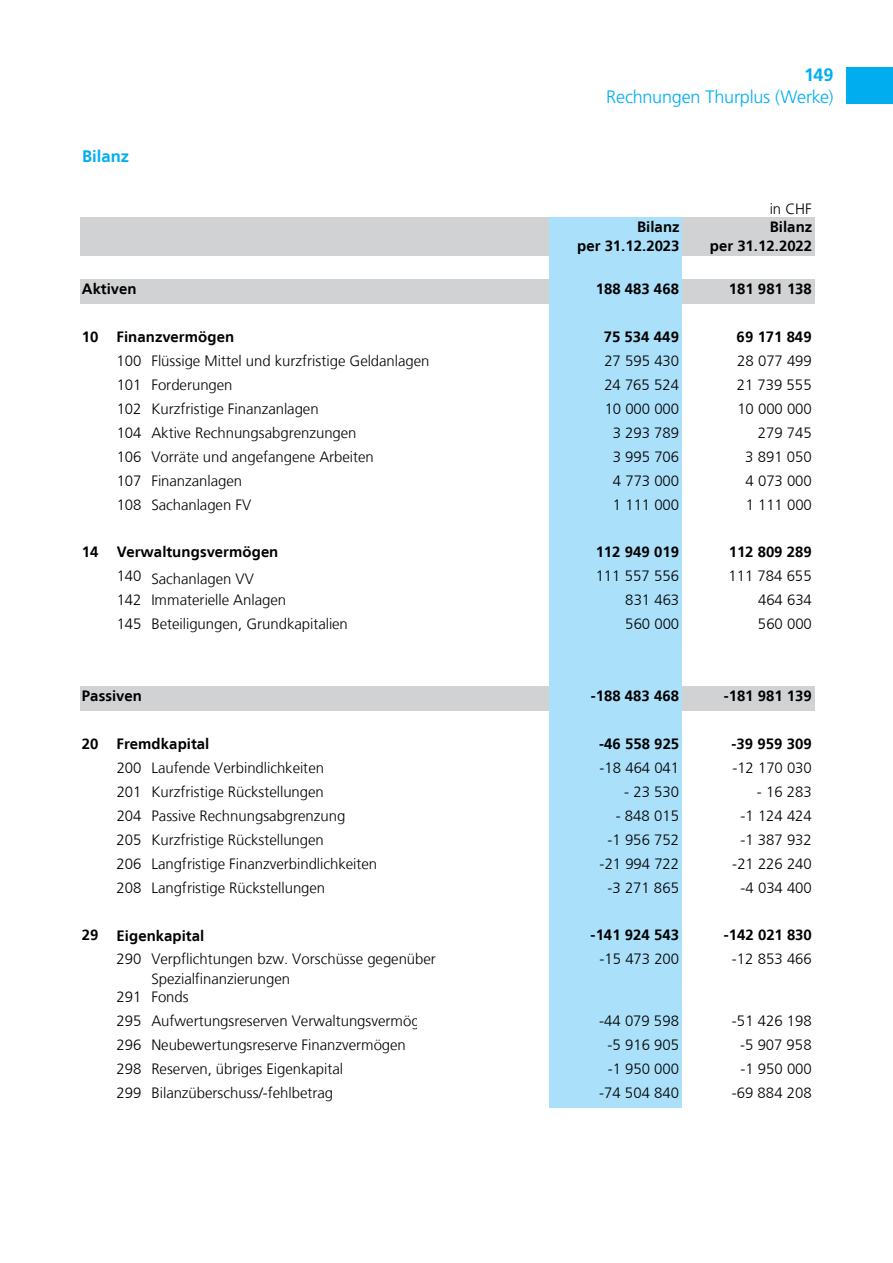
<style>
.page{position:relative;width:893px;height:1263px;background:#fff}
.page>*{position:absolute;margin:0;border:0;box-sizing:border-box;transform-origin:0 0}
.t1{font:300 18px "Frutiger LT Std";letter-spacing:-.015em;color:#00aeef}
.t2{font:700 18px "Frutiger LT Std";color:#00aeef}
.t3{font:700 16.5px "Frutiger LT";color:#00aeef}
.t4{font:300 15px/24px "Frutiger LT";color:#000}
.t5{font:700 15px/19px "Frutiger LT";color:#000;text-align:right}
</style>
<div class="page">
<div style="left:846px;top:67px;width:47px;height:37px;background:#00aeef"></div>
<div style="left:80px;top:217px;width:470px;height:39px;background:#d1d2d4"></div>
<div style="left:549px;top:217px;width:133px;height:39px;background:#aae0f9"></div>
<div style="left:682px;top:217px;width:133px;height:39px;background:#d1d2d4"></div>
<div style="left:549px;top:256px;width:133px;height:24px;background:#aae0f9"></div>
<div style="left:80px;top:279px;width:470px;height:25px;background:#d1d2d4"></div>
<div style="left:549px;top:279px;width:133px;height:25px;background:#aae0f9"></div>
<div style="left:682px;top:279px;width:133px;height:25px;background:#d1d2d4"></div>
<div style="left:549px;top:303px;width:133px;height:25px;background:#aae0f9"></div>
<div style="left:549px;top:327px;width:133px;height:24px;background:#aae0f9"></div>
<div style="left:549px;top:351px;width:133px;height:24px;background:#aae0f9"></div>
<div style="left:549px;top:375px;width:133px;height:24px;background:#aae0f9"></div>
<div style="left:549px;top:399px;width:133px;height:24px;background:#aae0f9"></div>
<div style="left:549px;top:423px;width:133px;height:24px;background:#aae0f9"></div>
<div style="left:549px;top:447px;width:133px;height:24px;background:#aae0f9"></div>
<div style="left:549px;top:471px;width:133px;height:24px;background:#aae0f9"></div>
<div style="left:549px;top:495px;width:133px;height:24px;background:#aae0f9"></div>
<div style="left:549px;top:519px;width:133px;height:24px;background:#aae0f9"></div>
<div style="left:549px;top:543px;width:133px;height:24px;background:#aae0f9"></div>
<div style="left:549px;top:567px;width:133px;height:24px;background:#aae0f9"></div>
<div style="left:549px;top:591px;width:133px;height:24px;background:#aae0f9"></div>
<div style="left:549px;top:615px;width:133px;height:24px;background:#aae0f9"></div>
<div style="left:549px;top:639px;width:133px;height:24px;background:#aae0f9"></div>
<div style="left:549px;top:662px;width:133px;height:25px;background:#aae0f9"></div>
<div style="left:80px;top:686px;width:470px;height:25px;background:#d1d2d4"></div>
<div style="left:549px;top:686px;width:133px;height:25px;background:#aae0f9"></div>
<div style="left:682px;top:686px;width:133px;height:25px;background:#d1d2d4"></div>
<div style="left:549px;top:710px;width:133px;height:24px;background:#aae0f9"></div>
<div style="left:549px;top:734px;width:133px;height:24px;background:#aae0f9"></div>
<div style="left:549px;top:758px;width:133px;height:24px;background:#aae0f9"></div>
<div style="left:549px;top:782px;width:133px;height:24px;background:#aae0f9"></div>
<div style="left:549px;top:806px;width:133px;height:24px;background:#aae0f9"></div>
<div style="left:549px;top:830px;width:133px;height:24px;background:#aae0f9"></div>
<div style="left:549px;top:854px;width:133px;height:24px;background:#aae0f9"></div>
<div style="left:549px;top:878px;width:133px;height:24px;background:#aae0f9"></div>
<div style="left:549px;top:902px;width:133px;height:24px;background:#aae0f9"></div>
<div style="left:549px;top:926px;width:133px;height:24px;background:#aae0f9"></div>
<div style="left:549px;top:950px;width:133px;height:37px;background:#aae0f9"></div>
<div style="left:549px;top:987px;width:133px;height:24px;background:#aae0f9"></div>
<div style="left:549px;top:1011px;width:133px;height:24px;background:#aae0f9"></div>
<div style="left:549px;top:1035px;width:133px;height:24px;background:#aae0f9"></div>
<div style="left:549px;top:1059px;width:133px;height:24px;background:#aae0f9"></div>
<div style="left:549px;top:1083px;width:133px;height:24px;background:#aae0f9"></div>
<p class="t3" style="left:82px;top:146px;width:48px">Bilanz</p>
<p class="t2" style="left:804px;top:64px;width:31px">149</p>
<p class="t1" style="left:606px;top:87px;width:229px">Rechnungen Thurplus (Werke)</p>
<p class="t4" style="left:770px;top:197px;width:44px">in CHF</p>
<p class="t5" style="left:577px;top:217px;width:104px">Bilanz<br>per 31.12.2023</p>
<p class="t5" style="left:710px;top:217px;width:104px">Bilanz<br>per 31.12.2022</p>
<p class="t5" style="left:82px;top:279px;width:56px">Aktiven</p>
<p class="t5" style="left:596px;top:279px;width:85px">188 483 468</p>
<p class="t5" style="left:729px;top:279px;width:84px">181 981 138</p>
<p class="t5" style="left:82px;top:327px;width:154px">10 Finanzvermögen</p>
<p class="t5" style="left:604px;top:327px;width:77px">75 534 449</p>
<p class="t5" style="left:737px;top:327px;width:77px">69 171 849</p>
<p class="t4" style="left:117px;top:349px;width:26px">100</p>
<p class="t4" style="left:604px;top:349px;width:76px">27 595 430</p>
<p class="t4" style="left:737px;top:349px;width:76px">28 077 499</p>
<p class="t4" style="left:117px;top:373px;width:26px">101</p>
<p class="t4" style="left:604px;top:373px;width:76px">24 765 524</p>
<p class="t4" style="left:737px;top:373px;width:76px">21 739 555</p>
<p class="t4" style="left:117px;top:397px;width:203px">102 Kurzfristige Finanzanlagen</p>
<p class="t4" style="left:605px;top:397px;width:76px">10 000 000</p>
<p class="t4" style="left:737px;top:397px;width:76px">10 000 000</p>
<p class="t4" style="left:117px;top:421px;width:26px">104</p>
<p class="t4" style="left:613px;top:421px;width:68px">3 293 789</p>
<p class="t4" style="left:758px;top:421px;width:55px">279 745</p>
<p class="t4" style="left:117px;top:445px;width:259px">106 Vorräte und angefangene Arbeiten</p>
<p class="t4" style="left:613px;top:445px;width:68px">3 995 706</p>
<p class="t4" style="left:745px;top:445px;width:68px">3 891 050</p>
<p class="t4" style="left:117px;top:469px;width:127px">107 Finanzanlagen</p>
<p class="t4" style="left:613px;top:469px;width:68px">4 773 000</p>
<p class="t4" style="left:746px;top:469px;width:68px">4 073 000</p>
<p class="t4" style="left:117px;top:493px;width:26px">108</p>
<p class="t4" style="left:613px;top:493px;width:68px">1 111 000</p>
<p class="t4" style="left:746px;top:493px;width:68px">1 111 000</p>
<p class="t5" style="left:82px;top:543px;width:198px">14 Verwaltungsvermögen</p>
<p class="t5" style="left:596px;top:543px;width:85px">112 949 019</p>
<p class="t5" style="left:729px;top:543px;width:84px">112 809 289</p>
<p class="t4" style="left:117px;top:567px;width:139px">140 Sachanlagen VV</p>
<p class="t4" style="left:596px;top:564px;width:85px">111 557 556</p>
<p class="t4" style="left:729px;top:564px;width:85px">111 784 655</p>
<p class="t4" style="left:117px;top:588px;width:26px">142</p>
<p class="t4" style="left:625px;top:588px;width:56px">831 463</p>
<p class="t4" style="left:758px;top:588px;width:55px">464 634</p>
<p class="t4" style="left:117px;top:612px;width:26px">145</p>
<p class="t4" style="left:625px;top:612px;width:56px">560 000</p>
<p class="t4" style="left:758px;top:612px;width:56px">560 000</p>
<p class="t4" style="left:151px;top:349px;width:280px">Flüssige Mittel und kurzfristige Geldanlagen</p>
<p class="t4" style="left:151px;top:373px;width:83px">Forderungen</p>
<p class="t4" style="left:151px;top:421px;width:207px">Aktive Rechnungsabgrenzungen</p>
<p class="t4" style="left:151px;top:493px;width:101px">Sachanlagen FV</p>
<p class="t4" style="left:151px;top:588px;width:136px">Immaterielle Anlagen</p>
<p class="t4" style="left:151px;top:612px;width:198px">Beteiligungen, Grundkapitalien</p>
<p class="t5" style="left:82px;top:686px;width:61px">Passiven</p>
<p class="t5" style="left:591px;top:686px;width:90px">-188 483 468</p>
<p class="t5" style="left:724px;top:686px;width:90px">-181 981 139</p>
<p class="t5" style="left:82px;top:734px;width:18px">20</p>
<p class="t5" style="left:599px;top:734px;width:82px">-46 558 925</p>
<p class="t5" style="left:732px;top:734px;width:82px">-39 959 309</p>
<p class="t4" style="left:117px;top:756px;width:26px">200</p>
<p class="t4" style="left:599px;top:756px;width:81px">-18 464 041</p>
<p class="t4" style="left:732px;top:756px;width:81px">-12 170 030</p>
<p class="t4" style="left:117px;top:780px;width:209px">201 Kurzfristige Rückstellungen</p>
<p class="t4" style="left:624px;top:780px;width:56px">- 23 530</p>
<p class="t4" style="left:757px;top:780px;width:56px">- 16 283</p>
<p class="t4" style="left:117px;top:804px;width:230px">204 Passive Rechnungsabgrenzung</p>
<p class="t4" style="left:616px;top:804px;width:65px">- 848 015</p>
<p class="t4" style="left:741px;top:804px;width:73px">-1 124 424</p>
<p class="t4" style="left:117px;top:828px;width:209px">205 Kurzfristige Rückstellungen</p>
<p class="t4" style="left:608px;top:828px;width:73px">-1 956 752</p>
<p class="t4" style="left:740px;top:828px;width:73px">-1 387 932</p>
<p class="t4" style="left:117px;top:852px;width:26px">206</p>
<p class="t4" style="left:600px;top:852px;width:81px">-21 994 722</p>
<p class="t4" style="left:732px;top:852px;width:81px">-21 226 240</p>
<p class="t4" style="left:117px;top:875px;width:26px">208</p>
<p class="t4" style="left:608px;top:875px;width:73px">-3 271 865</p>
<p class="t4" style="left:741px;top:875px;width:73px">-4 034 400</p>
<p class="t5" style="left:82px;top:926px;width:18px">29</p>
<p class="t5" style="left:591px;top:926px;width:90px">-141 924 543</p>
<p class="t5" style="left:724px;top:926px;width:90px">-142 021 830</p>
<p class="t4" style="left:117px;top:947px;width:26px">290</p>
<p class="t4" style="left:599px;top:947px;width:81px">-15 473 200</p>
<p class="t4" style="left:732px;top:947px;width:81px">-12 853 466</p>
<p class="t4" style="left:117px;top:985px;width:26px">291<br>295</p>
<p class="t5" style="left:117px;top:734px;width:94px">Fremdkapital</p>
<p class="t4" style="left:151px;top:756px;width:174px">Laufende Verbindlichkeiten</p>
<p class="t4" style="left:151px;top:852px;width:227px">Langfristige Finanzverbindlichkeiten<br>Langfristige Rückstellungen</p>
<p class="t5" style="left:117px;top:926px;width:89px">Eigenkapital</p>
<p class="t4" style="left:151px;top:950px;width:286px;line-height:18.8px">Verpflichtungen bzw. Vorschüsse gegenüber<br>Spezialfinanzierungen<br>Fonds</p>
<p class="t4" style="left:151px;top:1009px;width:270px">Aufwertungsreserven Verwaltungsvermög<br>Neubewertungsreserve Finanzvermögen</p>
<p class="t4" style="left:599px;top:1009px;width:81px">-44 079 598</p>
<p class="t4" style="left:732px;top:1009px;width:81px">-51 426 198</p>
<p class="t4" style="left:117px;top:1033px;width:26px">296</p>
<p class="t4" style="left:607px;top:1033px;width:73px">-5 916 905</p>
<p class="t4" style="left:740px;top:1033px;width:73px">-5 907 958</p>
<p class="t4" style="left:117px;top:1057px;width:228px">298 Reserven, übriges Eigenkapital</p>
<p class="t4" style="left:608px;top:1057px;width:73px">-1 950 000</p>
<p class="t4" style="left:740px;top:1057px;width:73px">-1 950 000</p>
<p class="t4" style="left:117px;top:1080px;width:26px">299</p>
<p class="t4" style="left:599px;top:1080px;width:81px">-74 504 840</p>
<p class="t4" style="left:732px;top:1080px;width:81px">-69 884 208</p>
<p class="t4" style="left:151px;top:1081px;width:183px">Bilanzüberschuss/-fehlbetrag</p>
</div>
